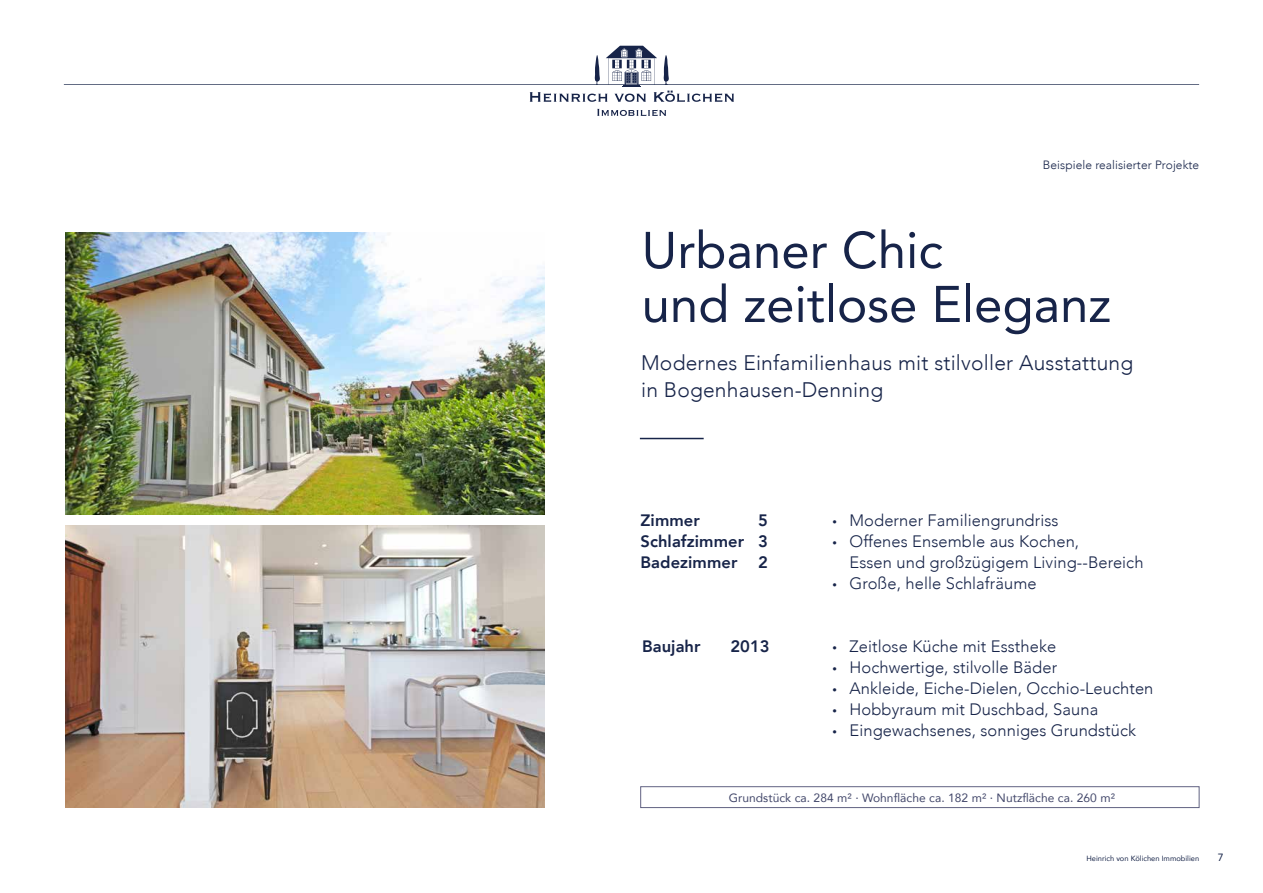
<style>
.page{position:relative;width:1263px;height:893px;background:#fff}
.page>*{position:absolute;margin:0;border:0;box-sizing:border-box;transform-origin:0 0}
.t1{font:51px/54px "Avenir";color:#172449}
.t2{font:300 21px/27px "Avenir";letter-spacing:.01em;color:#172449}
.t3{font:300 16.5px/21px "Avenir";letter-spacing:.005em;color:#172449}
.t4{font:800 16.5px/21px "Avenir";letter-spacing:.005em;color:#172449;text-align:justify}
.t5{font:12px "Avenir";letter-spacing:.005em;color:#42476a}
.t6{font:300 12px "Avenir";letter-spacing:.005em;color:#172449}
.t7{font:10.5px "Avenir";color:#172449}
.t8{font:7.5px "Avenir";color:#172449}
.s1{font-size:9px}
</style>
<div class="page">
<img style="left:66px;top:232px;width:478px;height:282px">
<img style="left:66px;top:526px;width:478px;height:282px">
<div style="left:640px;top:786px;width:559px;height:22px;border:1px solid #616282"></div>
<hr style="left:640px;top:438px;width:64px;height:1px;background:#172449">
<svg style="left:64px;top:46px;width:1135px;height:56px"></svg>
<svg style="left:597px;top:109px;width:69px;height:7px"></svg>
<p class="t6" style="left:1043px;top:157px;width:158px">Beispiele realisierter Projekte</p>
<h1 class="t1" style="left:641px;top:222px;width:471px">Urbaner Chic<br>und zeitlose Eleganz</h1>
<p class="t2" style="left:641px;top:349px;width:494px">Modernes Einfamilienhaus mit stilvoller Ausstattung in Bogenhausen-Denning</p>
<p class="t4" style="left:640px;top:510px;width:61px">Zimmer</p>
<p class="t4" style="left:640px;top:510px;width:129px;text-indent:118px">5<br>Schlafzimmer 3<br>Badezimmer</p>
<p class="t4" style="left:758px;top:552px;width:11px">2</p>
<p class="t3" style="left:832px;top:510px;width:227px"><span class="s1">•</span> Moderner Familiengrundriss</p>
<p class="t3" style="left:849px;top:531px;width:295px;text-indent:-17px"><span class="s1">•</span> Offenes Ensemble aus Kochen,<br>Essen und großzügigem Living--Bereich</p>
<p class="t3" style="left:832px;top:573px;width:206px"><span class="s1">•</span> Große, helle Schlafräume</p>
<p class="t4" style="left:642px;top:636px;width:60px">Baujahr</p>
<p class="t4" style="left:730px;top:636px;width:41px">2013</p>
<p class="t3" style="left:832px;top:636px;width:225px"><span class="s1">•</span> Zeitlose Küche mit Esstheke</p>
<p class="t3" style="left:832px;top:657px;width:226px"><span class="s1">•</span> Hochwertige, stilvolle Bäder</p>
<p class="t3" style="left:832px;top:678px;width:322px"><span class="s1">•</span> Ankleide, Eiche-Dielen, Occhio-Leuchten</p>
<p class="t3" style="left:832px;top:699px;width:267px"><span class="s1">•</span> Hobbyraum mit Duschbad, Sauna</p>
<p class="t3" style="left:832px;top:720px;width:305px"><span class="s1">•</span> Eingewachsenes, sonniges Grundstück</p>
<p class="t5" style="left:729px;top:788px;width:388px">Grundstück ca. 284 m² · Wohnfläche ca. 182 m² · Nutzfläche ca. 260 m²</p>
<p class="t8" style="left:1086px;top:852px;width:114px">Heinrich von Kölichen Immobilien</p>
<p class="t7" style="left:1218px;top:849px;width:7px">7</p>
</div>
